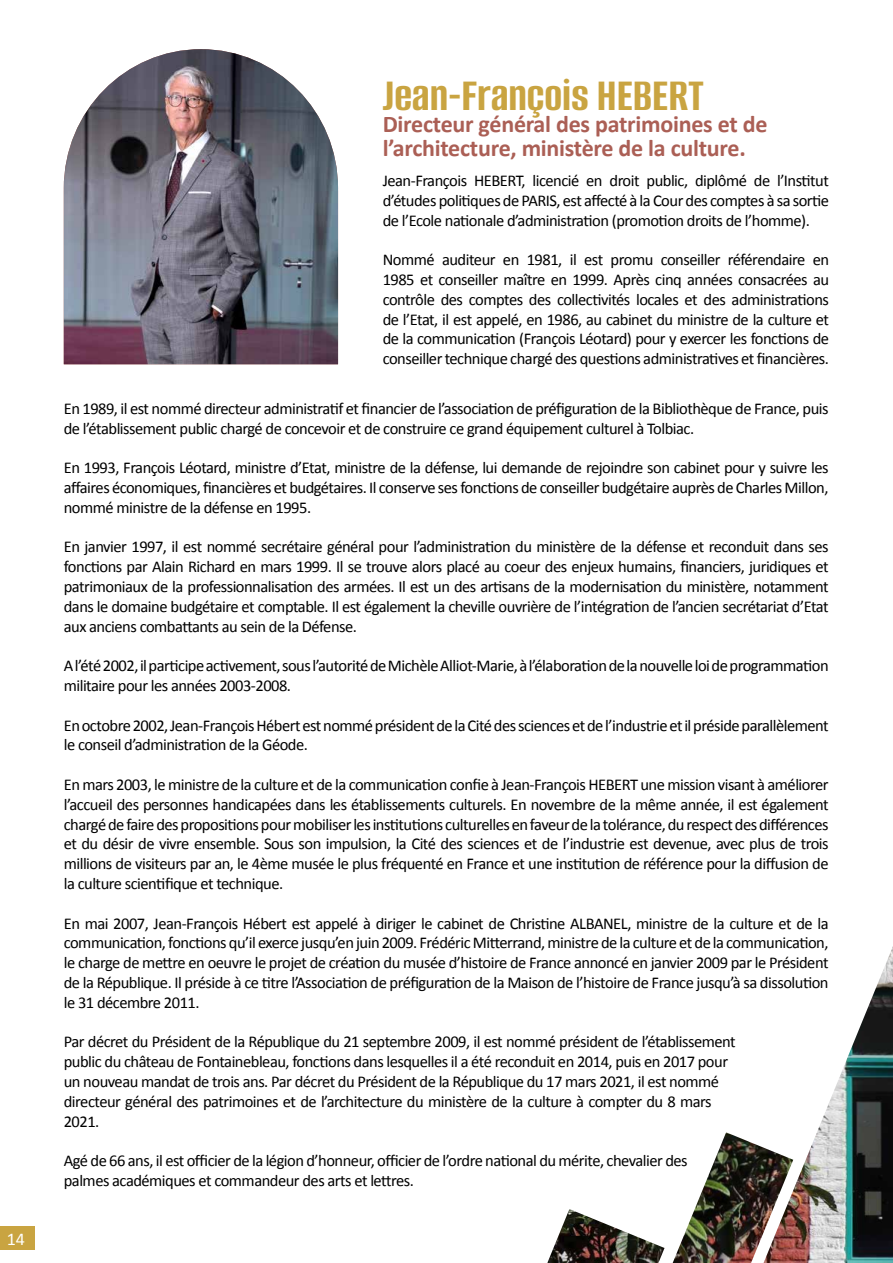
<style>
.page{position:relative;width:893px;height:1263px;background:#fff}
.page>*{position:absolute;margin:0;border:0;box-sizing:border-box;transform-origin:0 0}
.t1{font:700 48px "Alumni Sans";color:#c9a441}
.t2{font:700 24px/24px "Calibri";letter-spacing:-.01em;color:#ab5f55}
.t3{font:18px "Calibri";color:#fff}
.t4{font:16.5px/19.8px "Calibri";letter-spacing:-.03em;color:#000;text-align:justify}
</style>
<div class="page">
<div style="left:0;top:1226px;width:34px;height:24px;background:#c9a441"></div>
<img style="left:64px;top:49px;width:274px;height:315px">
<img style="left:547px;top:946px;width:346px;height:317px">
<p class="t3" style="left:7px;top:1227px;width:20px">14</p>
<p class="t1" style="left:383px;top:72px;width:323px">Jean-François HEBERT</p>
<p class="t2" style="left:383px;top:112px;width:386px">Directeur général des patrimoines et de l’architecture, ministère de la culture.</p>
<p class="t4" style="left:383px;top:171px;width:448px">Jean-François HEBERT, licencié en droit public, diplômé de l’Institut d’études politiques de PARIS, est affecté à la Cour des comptes à sa sortie de l’Ecole nationale d’administration (promotion droits de l’homme).</p>
<p class="t4" style="left:383px;top:250px;width:448px">Nommé auditeur en 1981, il est promu conseiller référendaire en 1985 et conseiller maître en 1999. Après cinq années consacrées au contrôle des comptes des collectivités locales et des administrations de l’Etat, il est appelé, en 1986, au cabinet du ministre de la culture et de la communication (François Léotard) pour y exercer les fonctions de conseiller technique chargé des questions administratives et financières.</p>
<p class="t4" style="left:64px;top:398px;width:766px">En 1989, il est nommé directeur administratif et financier de l’association de préfiguration de la Bibliothèque de France, puis de l’établissement public chargé de concevoir et de construire ce grand équipement culturel à Tolbiac.</p>
<p class="t4" style="left:64px;top:458px;width:766px">En 1993, François Léotard, ministre d’Etat, ministre de la défense, lui demande de rejoindre son cabinet pour y suivre les affaires économiques, financières et budgétaires. Il conserve ses fonctions de conseiller budgétaire auprès de Charles Millon, nommé ministre de la défense en 1995.</p>
<p class="t4" style="left:64px;top:537px;width:766px">En janvier 1997, il est nommé secrétaire général pour l’administration du ministère de la défense et reconduit dans ses fonctions par Alain Richard en mars 1999. Il se trouve alors placé au coeur des enjeux humains, financiers, juridiques et patrimoniaux de la professionnalisation des armées. Il est un des artisans de la modernisation du ministère, notamment dans le domaine budgétaire et comptable. Il est également la cheville ouvrière de l’intégration de l’ancien secrétariat d’Etat aux anciens combattants au sein de la Défense.</p>
<p class="t4" style="left:64px;top:656px;width:766px">A l’été 2002, il participe activement, sous l’autorité de Michèle Alliot-Marie, à l’élaboration de la nouvelle loi de programmation militaire pour les années 2003-2008.</p>
<p class="t4" style="left:64px;top:715px;width:766px">En octobre 2002, Jean-François Hébert est nommé président de la Cité des sciences et de l’industrie et il préside parallèlement le conseil d’administration de la Géode.</p>
<p class="t4" style="left:64px;top:775px;width:766px">En mars 2003, le ministre de la culture et de la communication confie à Jean-François HEBERT une mission visant à améliorer l’accueil des personnes handicapées dans les établissements culturels. En novembre de la même année, il est également chargé de faire des propositions pour mobiliser les institutions culturelles en faveur de la tolérance, du respect des différences et du désir de vivre ensemble. Sous son impulsion, la Cité des sciences et de l’industrie est devenue, avec plus de trois millions de visiteurs par an, le 4ème musée le plus fréquenté en France et une institution de référence pour la diffusion de la culture scientifique et technique.</p>
<p class="t4" style="left:64px;top:913px;width:766px">En mai 2007, Jean-François Hébert est appelé à diriger le cabinet de Christine ALBANEL, ministre de la culture et de la communication, fonctions qu’il exerce jusqu’en juin 2009. Frédéric Mitterrand, ministre de la culture et de la communication, le charge de mettre en oeuvre le projet de création du musée d’histoire de France annoncé en janvier 2009 par le Président de la République. Il préside à ce titre l’Association de préfiguration de la Maison de l’histoire de France jusqu’à sa dissolution le 31 décembre 2011.</p>
<p class="t4" style="left:64px;top:1032px;width:673px;text-align:left">Par décret du Président de la République du 21 septembre 2009, il est nommé président de l’établissement public du château de Fontainebleau, fonctions dans lesquelles il a été reconduit en 2014, puis en 2017 pour un nouveau mandat de trois ans. Par décret du Président de la République du 17 mars 2021, il est nommé directeur général des patrimoines et de l’architecture du ministère de la culture à compter du 8 mars 2021.</p>
<p class="t4" style="left:64px;top:1151px;width:625px">Agé de 66 ans, il est officier de la légion d’honneur, officier de l’ordre national du mérite, chevalier des palmes académiques et commandeur des arts et lettres.</p>
</div>
